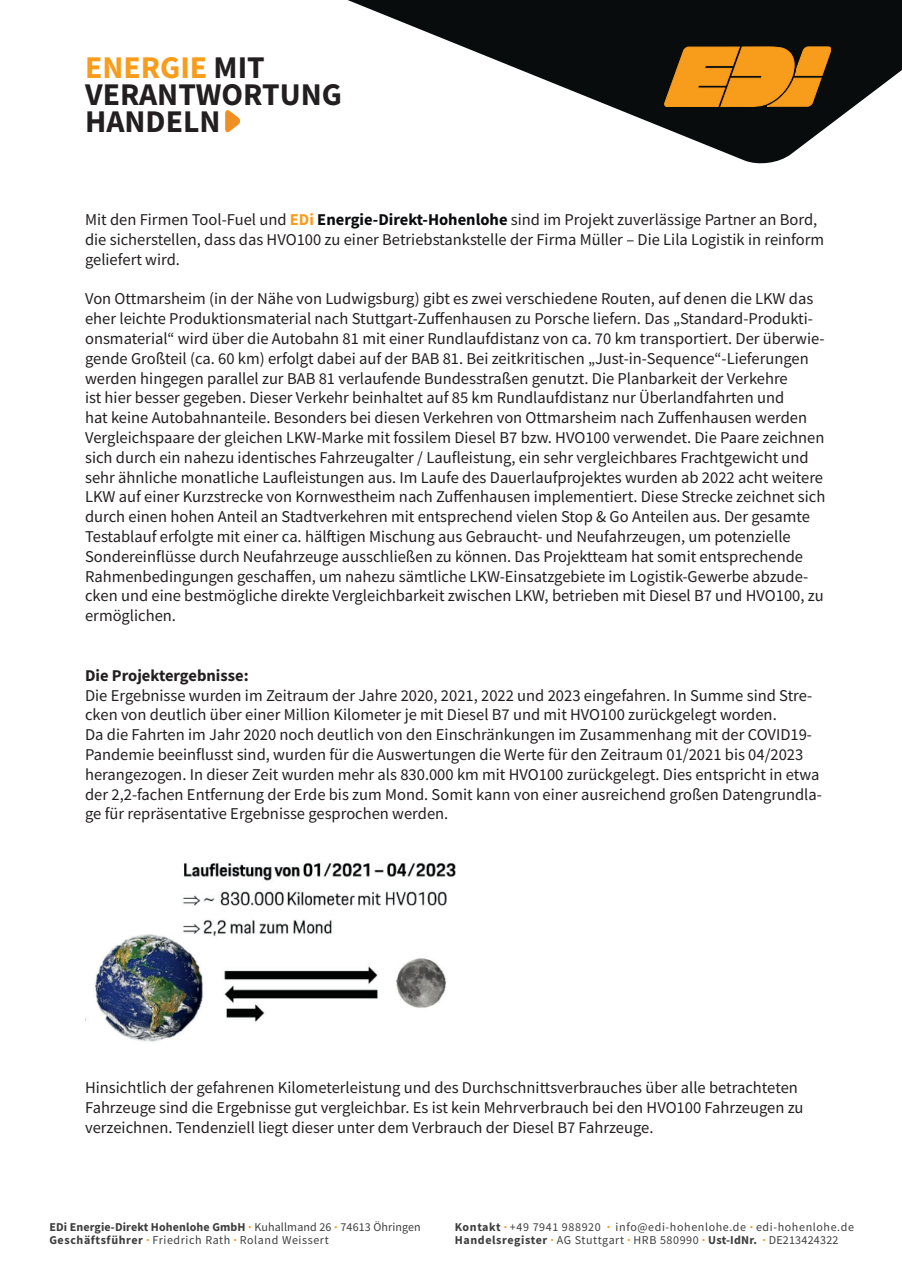
<style>
.page{position:relative;width:902px;height:1272px;background:#fff}
.page>*{position:absolute;margin:0;border:0;box-sizing:border-box;transform-origin:0 0}
.t1{font:700 31.65px/27.2px "Source Sans Pro";color:#231f20}
.t2{font:16.5px/19.8px "Source Sans Pro";color:#231f20}
.t3{font:700 16.5px "Source Sans Pro";color:#231f20}
.t4{font:12px/13.5px "Source Sans Pro";letter-spacing:.05em;color:#3e3e3f}
.s1{color:#f89c1c}
.s2{font-weight:700;color:#f89c1c}
.s3{font-weight:700;color:#080c0c}
.s4{font-weight:700}
</style>
<div class="page">
<svg style="left:348px;top:0;width:553px;height:164px;fill:#080c0c"></svg>
<svg style="left:664px;top:47px;width:166px;height:60px;background:#cf8319"></svg>
<img style="left:85px;top:863px;width:371px;height:179px">
<svg style="left:225px;top:110px;width:15px;height:23px"></svg>
<h1 class="t1" style="left:85px;top:53px;width:258px"><span class="s1">ENERGIE</span> MIT<br>VERANTWORTUNG<br>HANDELN</h1>
<p class="t2" style="left:85px;top:210px;width:740px">Mit den Firmen Tool-Fuel und <span class="s2">EDi</span> <span class="s3">Energie-Direkt-Hohenlohe</span> sind im Projekt zuverlässige Partner an Bord, die sicherstellen, dass das HVO100 zu einer Betriebstankstelle der Firma Müller – Die Lila Logistik in reinform geliefert wird.</p>
<p class="t2" style="left:85px;top:289px;width:741px">Von Ottmarsheim (in der Nähe von Ludwigsburg) gibt es zwei verschiedene Routen, auf denen die LKW das eher leichte Produktionsmaterial nach Stuttgart-Zuffenhausen zu Porsche liefern. Das „Standard-Produkti&shy;onsmaterial“ wird über die Autobahn 81 mit einer Rundlaufdistanz von ca. 70 km transportiert. Der überwie&shy;gende Großteil (ca. 60 km) erfolgt dabei auf der BAB 81. Bei zeitkritischen „Just-in-Sequence“-Lieferungen werden hingegen parallel zur BAB 81 verlaufende Bundesstraßen genutzt. Die Planbarkeit der Verkehre<br>ist hier besser gegeben. Dieser Verkehr beinhaltet auf 85 km Rundlaufdistanz nur Überlandfahrten und<br>hat keine Autobahnanteile. Besonders bei diesen Verkehren von Ottmarsheim nach Zuffenhausen werden Vergleichspaare der gleichen LKW-Marke mit fossilem Diesel B7 bzw. HVO100 verwendet. Die Paare zeichnen sich durch ein nahezu identisches Fahrzeugalter / Laufleistung, ein sehr vergleichbares Frachtgewicht und sehr ähnliche monatliche Laufleistungen aus. Im Laufe des Dauerlaufprojektes wurden ab 2022 acht weitere LKW auf einer Kurzstrecke von Kornwestheim nach Zuffenhausen implementiert. Diese Strecke zeichnet sich durch einen hohen Anteil an Stadtverkehren mit entsprechend vielen Stop &amp; Go Anteilen aus. Der gesamte Testablauf erfolgte mit einer ca. hälftigen Mischung aus Gebraucht- und Neufahrzeugen, um potenzielle Sondereinflüsse durch Neufahrzeuge ausschließen zu können. Das Projektteam hat somit entsprechende Rahmenbedingungen geschaffen, um nahezu sämtliche LKW-Einsatzgebiete im Logistik-Gewerbe abzude&shy;cken und eine bestmögliche direkte Vergleichbarkeit zwischen LKW, betrieben mit Diesel B7 und HVO100, zu ermöglichen.</p>
<p class="t3" style="left:85px;top:664px;width:165px">Die Projektergebnisse:</p>
<p class="t2" style="left:85px;top:685px;width:738px">Die Ergebnisse wurden im Zeitraum der Jahre 2020, 2021, 2022 und 2023 eingefahren. In Summe sind Stre&shy;cken von deutlich über einer Million Kilometer je mit Diesel B7 und mit HVO100 zurückgelegt worden.<br>Da die Fahrten im Jahr 2020 noch deutlich von den Einschränkungen im Zusammenhang mit der COVID19- Pandemie beeinflusst sind, wurden für die Auswertungen die Werte für den Zeitraum 01/2021 bis 04/2023 herangezogen. In dieser Zeit wurden mehr als 830.000 km mit HVO100 zurückgelegt. Dies entspricht in etwa der 2,2-fachen Entfernung der Erde bis zum Mond. Somit kann von einer ausreichend großen Datengrundla&shy;ge für repräsentative Ergebnisse gesprochen werden.</p>
<p class="t2" style="left:85px;top:1077px;width:720px">Hinsichtlich der gefahrenen Kilometerleistung und des Durchschnittsverbrauches über alle betrachteten<br>Fahrzeuge sind die Ergebnisse gut vergleichbar. Es ist kein Mehrverbrauch bei den HVO100 Fahrzeugen zu verzeichnen. Tendenziell liegt dieser unter dem Verbrauch der Diesel B7 Fahrzeuge.</p>
<p class="t4" style="left:49px;top:1219px;width:373px"><span class="s4">EDi Energie-Direkt Hohenlohe GmbH</span> <sup>.</sup> Kuhallmand 26 <sup>.</sup> 74613 Öhringen<br><span class="s4">Geschäftsführer</span> <sup>.</sup> Friedrich Rath <sup>.</sup> Roland Weissert</p>
<p class="t4" style="left:455px;top:1219px;width:400px"><span class="s4">Kontakt</span> <sup>.</sup> +49 7941 988920 <sup>.</sup> info@edi-hohenlohe.de <sup>.</sup> edi-hohenlohe.de<br><span class="s4">Handelsregister</span> <sup>.</sup> AG Stuttgart <sup>.</sup> HRB 580990 <sup>.</sup> <span class="s4">Ust-IdNr.</span> <sup>.</sup> DE213424322</p>
</div>
